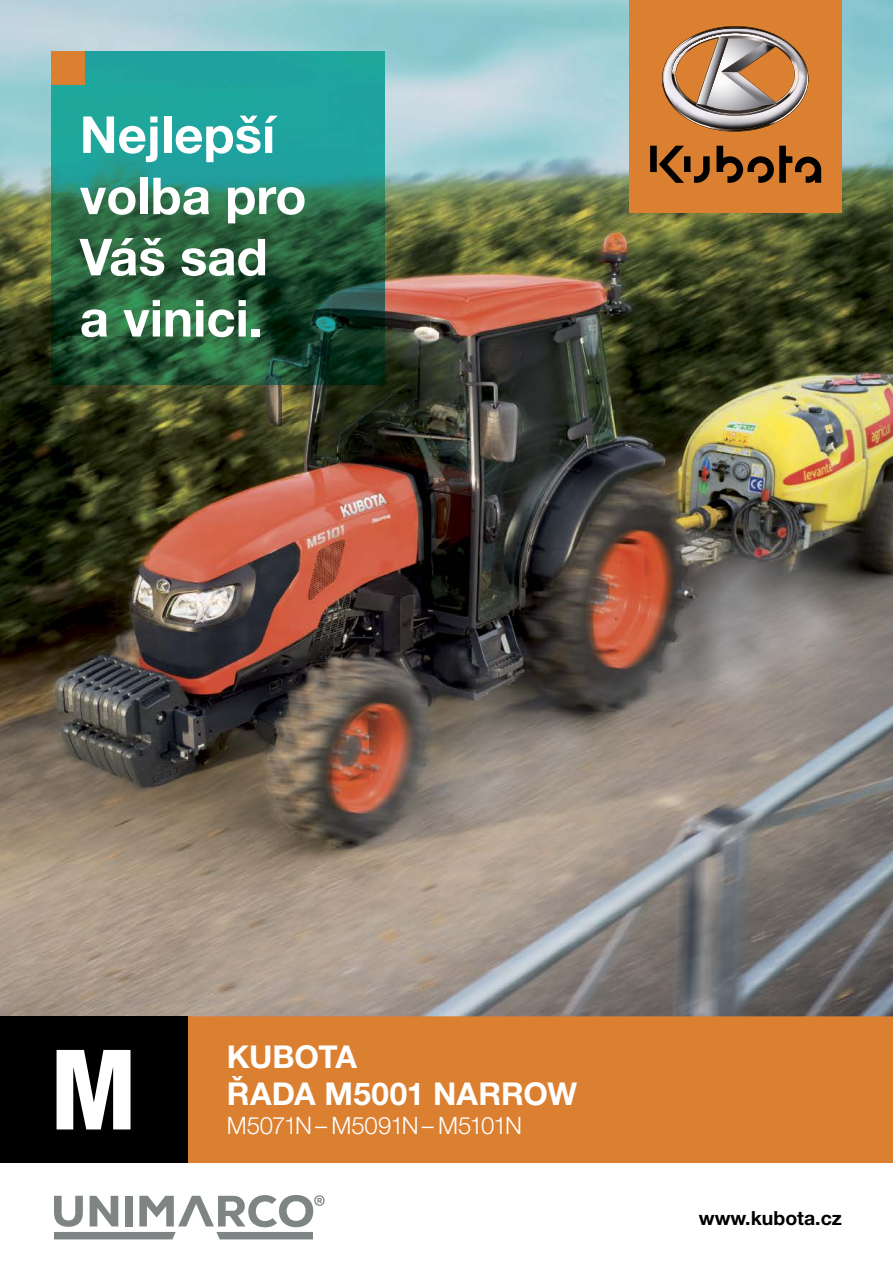
<style>
.page{position:relative;width:893px;height:1263px;background:#fff}
.page>*{position:absolute;margin:0;border:0;box-sizing:border-box;transform-origin:0 0}
.t1{font:800 condensed 111.3px "Helvetica Neue LT Pro";color:#fff}
.t2{font:700 51px/61.2px "Helvetica Neue LT Pro";color:#fff}
.t3{font:700 31.5px/37.8px "Helvetica Neue LT Pro";color:#fff}
.t4{font:300 24px "Helvetica Neue LT Pro";letter-spacing:-.045em;color:#fff}
.t5{font:700 19.5px "Helvetica Neue LT Pro";color:#000}
</style>
<div class="page">
<div style="left:187px;top:1016px;width:706px;height:147px;background:#db7f31"></div>
<img style="left:0;top:0;width:893px;height:1016px">
<div style="left:629px;top:0;width:213px;height:213px;background:#db7f31"></div>
<svg style="left:650px;top:146px;width:171px;height:37px"></svg>
<svg style="left:662px;top:26px;width:146px;height:106px"></svg>
<div style="left:0;top:1016px;width:187px;height:147px;background:#000"></div>
<img style="left:51px;top:51px;width:334px;height:334px">
<div style="left:51px;top:51px;width:33px;height:33px;background:#db7f31"></div>
<svg style="left:54px;top:1195px;width:271px;height:44px"></svg>
<p class="t2" style="left:80px;top:103px;width:228px">Nejlepší volba pro<br>Váš sad a vinici.</p>
<p class="t1" style="left:50px;top:1021px;width:88px">M</p>
<p class="t3" style="left:227px;top:1036px;width:352px">KUBOTA<br>ŘADA M5001 NARROW</p>
<p class="t4" style="left:227px;top:1111px;width:297px">M5071N – M5091N – M5101N</p>
<p class="t5" style="left:699px;top:1205px;width:145px">www.kubota.cz</p>
</div>
